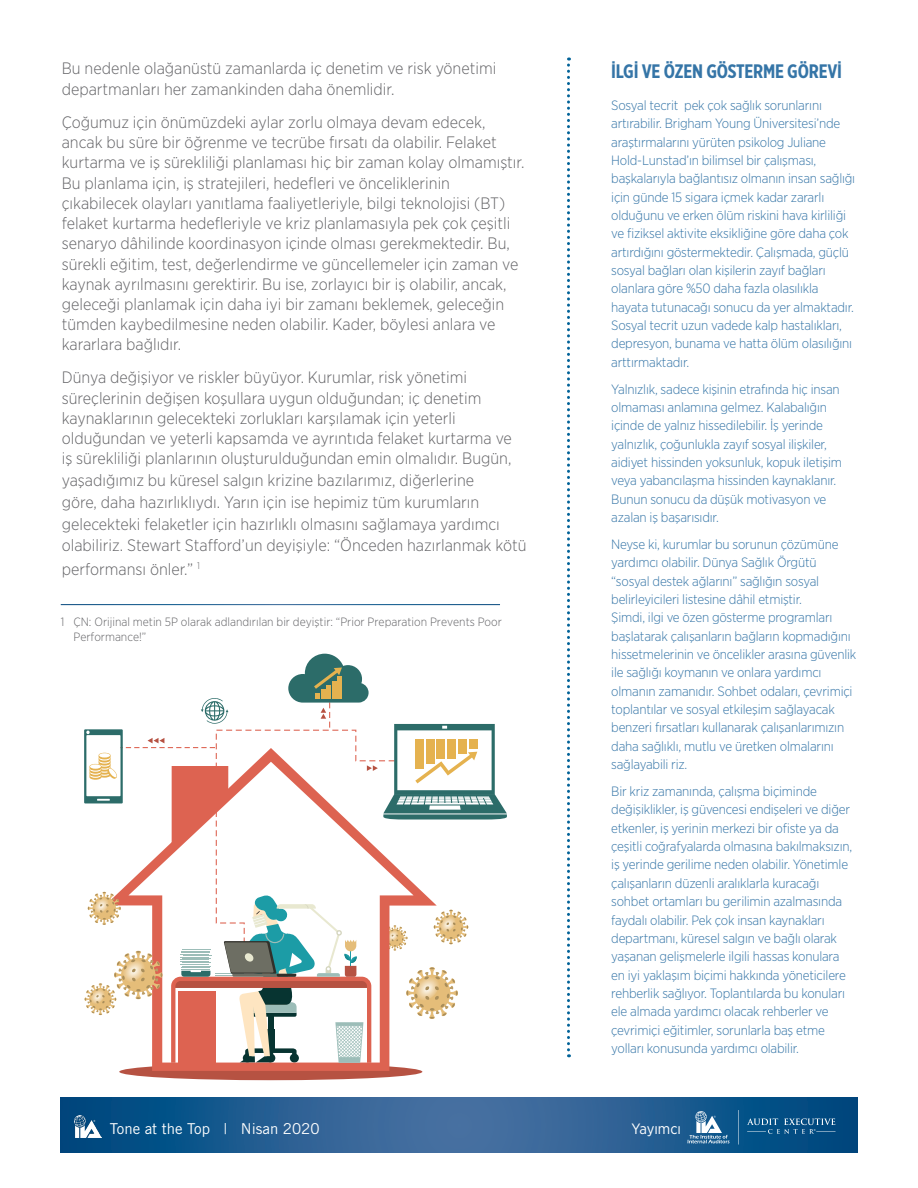
<style>
.page{position:relative;width:918px;height:1188px;background:#fff}
.page>*{position:absolute;margin:0;border:0;box-sizing:border-box;transform-origin:0 0}
.Callout_Header_no_li{font:700 19.5px "Gotham X Narrow";letter-spacing:-.01em;color:#3575a7}
.Body_Copy{font:300 16.5px/20.2px "Gotham Narrow";color:#636366}
.t1{font:15px "Trade Gothic";color:#fff}
.t2{font:15px "Gotham Narrow";color:#fff}
.Callout_Body{font:300 13.5px/18.3px "Gotham Narrow";letter-spacing:-.015em;color:#3575a7}
.t3{font:300 12px/14.4px "Gotham Narrow";color:#636366}
</style>
<div class="page">
<svg style="left:60px;top:1098px;width:798px;height:55px;background:#235d91"></svg>
<img style="left:75px;top:1116px;width:26px;height:22px">
<svg style="left:688px;top:1111px;width:42px;height:32px"></svg>
<svg style="left:738px;top:1110px;width:1px;height:34px"></svg>
<svg style="left:747px;top:1118px;width:89px;height:16px"></svg>
<svg style="left:567px;top:58px;width:3px;height:999px"></svg>
<div style="left:119px;top:1063px;width:303px;height:17px;background:#b65242;border-radius:50%"></div>
<svg style="left:120px;top:1063px;width:302px;height:8px;fill:#dd6351"></svg>
<svg style="left:84px;top:654px;width:423px;height:409px"></svg>
<p class="Body_Copy" style="left:62px;top:57px;width:436px;line-height:21px">Bu nedenle olağanüstü zamanlarda iç denetim ve risk yönetimi departmanları her zamankinden daha önemlidir.</p>
<p class="Body_Copy" style="left:62px;top:112px;width:464px">Çoğumuz için önümüzdeki aylar zorlu olmaya devam edecek, ancak bu süre bir öğrenme ve tecrübe fırsatı da olabilir. Felaket kurtarma ve iş sürekliliği planlaması hiç bir zaman kolay olmamıştır.<br>Bu planlama için, iş stratejileri, hedefleri ve önceliklerinin çıkabilecek olayları yanıtlama faaliyetleriyle, bilgi teknolojisi (BT) felaket kurtarma hedefleriyle ve kriz planlamasıyla pek çok çeşitli senaryo dâhilinde koordinasyon içinde olması gerekmektedir. Bu, sürekli eğitim, test, değerlendirme ve güncellemeler için zaman ve kaynak ayrılmasını gerektirir. Bu ise, zorlayıcı bir iş olabilir, ancak, geleceği planlamak için daha iyi bir zamanı beklemek, geleceğin tümden kaybedilmesine neden olabilir. Kader, böylesi anlara ve kararlara bağlıdır.</p>
<p class="Body_Copy" style="left:62px;top:367px;width:452px">Dünya değişiyor ve riskler büyüyor. Kurumlar, risk yönetimi süreçlerinin değişen koşullara uygun olduğundan; iç denetim kaynaklarının gelecekteki zorlukları karşılamak için yeterli olduğundan ve yeterli kapsamda ve ayrıntıda felaket kurtarma ve iş sürekliliği planlarının oluşturulduğundan emin olmalıdır. Bugün,</p>
<p class="Body_Copy" style="left:62px;top:469px;width:466px;line-height:21.8px">yaşadığımız bu küresel salgın krizine bazılarımız, diğerlerine<br>göre, daha hazırlıklıydı. Yarın için ise hepimiz tüm kurumların gelecekteki felaketler için hazırlıklı olmasını sağlamaya yardımcı olabiliriz. Stewart Stafford’un deyişiyle: “Önceden hazırlanmak kötü</p>
<p class="Body_Copy" style="left:62px;top:558px;width:140px">performansı önler.” <sup>1</sup></p>
<p class="t3" style="left:74px;top:615px;width:430px;text-indent:-13px">1 ÇN: Orijinal metin 5P olarak adlandırılan bir deyiştir: “Prior Preparation Prevents Poor<br>Performance!”</p>
<p class="Callout_Header_no_li" style="left:611px;top:59px;width:232px">İLGİ VE ÖZEN GÖSTERME GÖREVİ</p>
<p class="Callout_Body" style="left:611px;top:96px;width:245px">Sosyal tecrit pek çok sağlık sorunlarını artırabilir. Brigham Young Üniversitesi’nde araştırmalarını yürüten psikolog Juliane Hold-Lunstad’ın bilimsel bir çalışması, başkalarıyla bağlantısız olmanın insan sağlığı için günde 15 sigara içmek kadar zararlı olduğunu ve erken ölüm riskini hava kirliliği ve fiziksel aktivite eksikliğine göre daha çok artırdığını göstermektedir. Çalışmada, güçlü sosyal bağları olan kişilerin zayıf bağları olanlara göre %50 daha fazla olasılıkla hayata tutunacağı sonucu da yer almaktadır.<br>Sosyal tecrit uzun vadede kalp hastalıkları, depresyon, bunama ve hatta ölüm olasılığını arttırmaktadır.</p>
<p class="Callout_Body" style="left:611px;top:379px;width:232px">Yalnızlık, sadece kişinin etrafında hiç insan olmaması anlamına gelmez. Kalabalığın içinde de yalnız hissedilebilir. İş yerinde yalnızlık, çoğunlukla zayıf sosyal ilişkiler, aidiyet hissinden yoksunluk, kopuk iletişim veya yabancılaşma hissinden kaynaklanır.<br>Bunun sonucu da düşük motivasyon ve azalan iş başarısıdır.</p>
<p class="Callout_Body" style="left:611px;top:535px;width:247px">Neyse ki, kurumlar bu sorunun çözümüne yardımcı olabilir. Dünya Sağlık Örgütü “sosyal destek ağlarını” sağlığın sosyal belirleyicileri listesine dâhil etmiştir.<br>Şimdi, ilgi ve özen gösterme programları başlatarak çalışanların bağların kopmadığını hissetmelerinin ve öncelikler arasına güvenlik ile sağlığı koymanın ve onlara yardımcı olmanın zamanıdır. Sohbet odaları, çevrimiçi toplantılar ve sosyal etkileşim sağlayacak benzeri fırsatları kullanarak çalışanlarımızın daha sağlıklı, mutlu ve üretken olmalarını sağlayabili riz.</p>
<p class="Callout_Body" style="left:611px;top:782px;width:242px">Bir kriz zamanında, çalışma biçiminde değişiklikler, iş güvencesi endişeleri ve diğer etkenler, iş yerinin merkezi bir ofiste ya da çeşitli coğrafyalarda olmasına bakılmaksızın, iş yerinde gerilime neden olabilir. Yönetimle çalışanların düzenli aralıklarla kuracağı sohbet ortamları bu gerilimin azalmasında faydalı olabilir. Pek çok insan kaynakları departmanı, küresel salgın ve bağlı olarak yaşanan gelişmelerle ilgili hassas konulara en iyi yaklaşım biçimi hakkında yöneticilere rehberlik sağlıyor. Toplantılarda bu konuları ele almada yardımcı olacak rehberler ve çevrimiçi eğitimler, sorunlarla baş etme yolları konusunda yardımcı olabilir.</p>
<p class="t1" style="left:110px;top:1120px;width:211px">Tone at the Top | Nisan 2020</p>
<p class="t2" style="left:632px;top:1119px;width:51px">Yayımcı</p>
</div>
